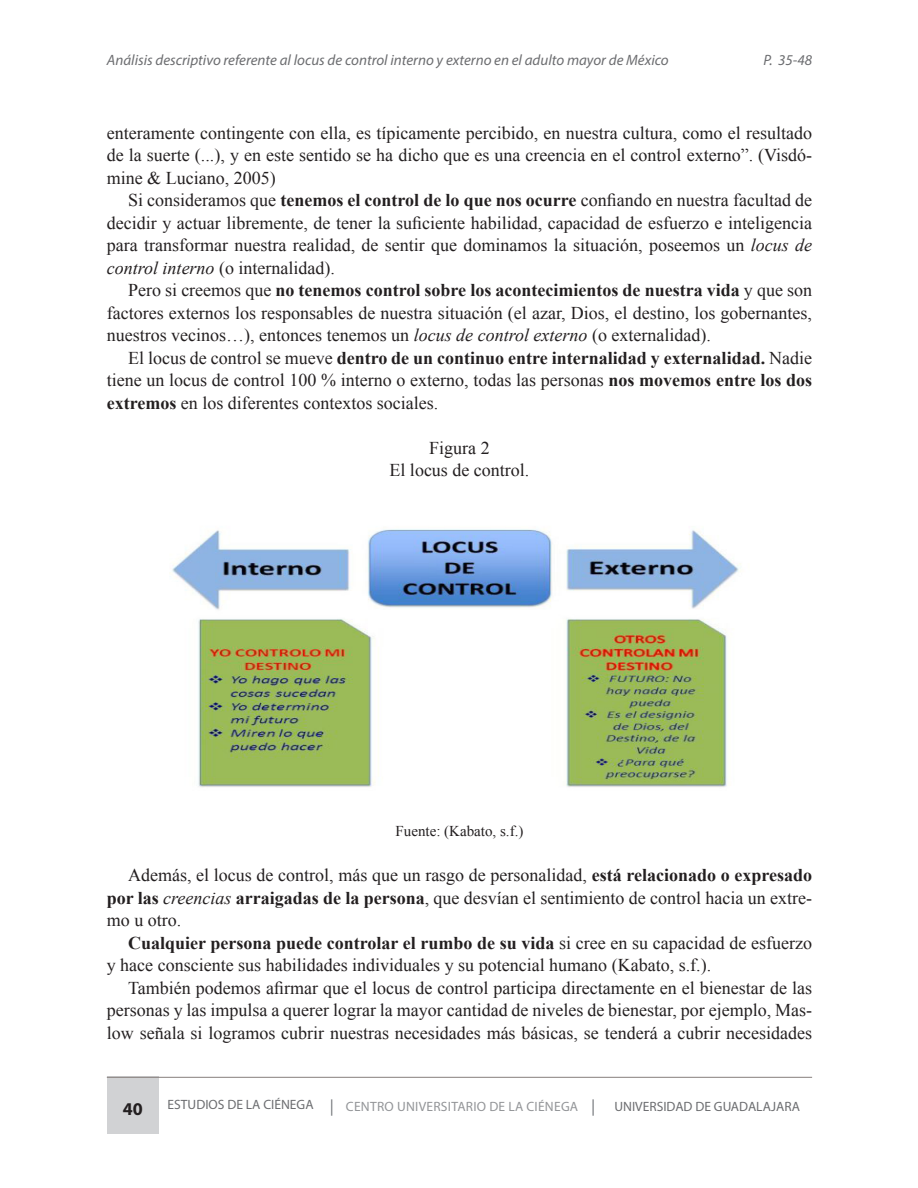
<style>
.page{position:relative;width:918px;height:1188px;background:#fff}
.page>*{position:absolute;margin:0;border:0;box-sizing:border-box;transform-origin:0 0}
.Texto_artículo{font:18px/22.5px "Times New Roman";color:#231f20;text-align:justify}
.Título_tabla{font:18px "Times New Roman";color:#231f20}
.t1{font:700 18px "Myriad Pro";color:#231f20}
.t2{font:italic 15px "Myriad Pro";color:#6c6d70}
.Fuente_tabla{font:15px "Times New Roman";color:#231f20}
.t3{font:13.5px "Myriad Pro";color:#6c6d70}
.t4{font:13.5px "Myriad Pro";letter-spacing:.02em;color:#939598}
.s1{font-weight:700}
.s2{font-style:italic}
</style>
<div class="page">
<div style="left:107px;top:1077px;width:52px;height:57px;background:#d1d2d4"></div>
<svg style="left:331px;top:1099px;width:1px;height:17px"></svg>
<svg style="left:592px;top:1099px;width:2px;height:17px"></svg>
<hr style="left:107px;top:1077px;width:705px;height:1px;background:#867f7c">
<img style="left:172px;top:529px;width:569px;height:258px">
<p class="t2" style="left:107px;top:51px;width:563px">Análisis descriptivo referente al locus de control interno y externo en el adulto mayor de México</p>
<p class="t2" style="left:763px;top:51px;width:50px">P. 35-48</p>
<p class="Texto_artículo" style="left:107px;top:121px;width:707px">enteramente contingente con ella, es típicamente percibido, en nuestra cultura, como el resultado de la suerte (...), y en este sentido se ha dicho que es una creencia en el control externo”. (Visdó&shy;mine &amp; Luciano, 2005)</p>
<p class="Texto_artículo" style="left:107px;top:189px;width:707px;text-indent:21px">Si consideramos que <span class="s1">tenemos el control de lo que nos ocurre</span> confiando en nuestra facultad de decidir y actuar libremente, de tener la suficiente habilidad, capacidad de esfuerzo e inteligencia para transformar nuestra realidad, de sentir que dominamos la situación, poseemos un <span class="s2">locus de control interno</span> (o internalidad).</p>
<p class="Texto_artículo" style="left:107px;top:279px;width:707px;text-indent:21px">Pero si creemos que <span class="s1">no tenemos control sobre los acontecimientos de nuestra vida</span> y que son factores externos los responsables de nuestra situación (el azar, Dios, el destino, los gobernantes, nuestros vecinos…), entonces tenemos un <span class="s2">locus de control externo</span> (o externalidad).</p>
<p class="Texto_artículo" style="left:107px;top:346px;width:707px;text-indent:21px">El locus de control se mueve <span class="s1">dentro de un continuo entre internalidad y externalidad.</span> Nadie tiene un locus de control 100 % interno o externo, todas las personas <span class="s1">nos movemos entre los dos extremos</span> en los diferentes contextos sociales.</p>
<p class="Título_tabla" style="left:429px;top:436px;width:62px">Figura 2</p>
<p class="Título_tabla" style="left:389px;top:458px;width:141px">El locus de control.</p>
<p class="Fuente_tabla" style="left:396px;top:821px;width:129px">Fuente: (Kabato, s.f.)</p>
<p class="Texto_artículo" style="left:107px;top:864px;width:707px;text-indent:21px">Además, el locus de control, más que un rasgo de personalidad, <span class="s1">está relacionado o expresado por las</span> <span class="s2">creencias</span> <span class="s1">arraigadas de la persona</span>, que desvían el sentimiento de control hacia un extre&shy;mo u otro.</p>
<p class="Texto_artículo" style="left:107px;top:931px;width:707px;text-indent:21px"><span class="s1">Cualquier persona puede controlar el rumbo de su vida</span> si cree en su capacidad de esfuerzo y hace consciente sus habilidades individuales y su potencial humano (Kabato, s.f.).</p>
<p class="Texto_artículo" style="left:107px;top:976px;width:707px;text-indent:21px">También podemos afirmar que el locus de control participa directamente en el bienestar de las personas y las impulsa a querer lograr la mayor cantidad de niveles de bienestar, por ejemplo, Mas&shy;low señala si logramos cubrir nuestras necesidades más básicas, se tenderá a cubrir necesidades</p>
<p class="t1" style="left:123px;top:1097px;width:21px">40</p>
<p class="t3" style="left:168px;top:1097px;width:147px">ESTUDIOS DE LA CIÉNEGA</p>
<p class="t4" style="left:346px;top:1099px;width:234px">CENTRO UNIVERSITARIO DE LA CIÉNEGA</p>
<p class="t3" style="left:614px;top:1099px;width:187px">UNIVERSIDAD DE GUADALAJARA</p>
</div>
